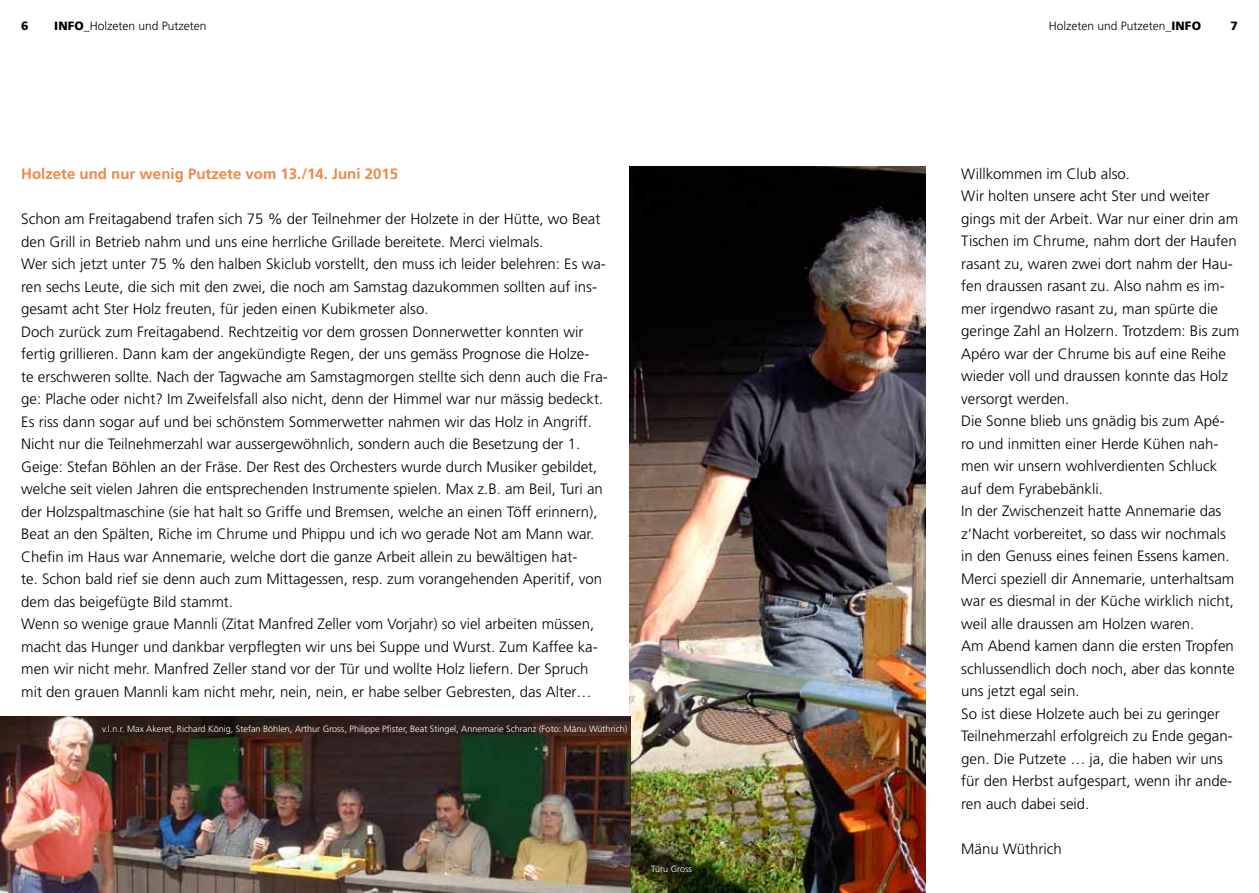
<style>
.page{position:relative;width:1259px;height:893px;background:#fff}
.page>*{position:absolute;margin:0;border:0;box-sizing:border-box;transform-origin:0 0}
.t1{font:300 15px/22.5px "Frutiger LT Std";color:#000}
.t2{font:700 15px "Frutiger LT Std";color:#f08745}
.t3{font:300 12px "Frutiger LT Std";color:#000}
.t4{font:900 12px "Frutiger LT Std";color:#000}
.t5{font:300 9.15px "Frutiger LT Std";color:#fff}
.t6{font:300 9px "Frutiger LT Std";color:#fff}
.s1{font-weight:900}
.s2{font-size:9px}
</style>
<div class="page">
<img style="left:629px;top:167px;width:297px;height:726px">
<img style="left:0;top:716px;width:631px;height:177px">
<p class="t4" style="left:21px;top:19px;width:9px">6</p>
<p class="t3" style="left:54px;top:19px;width:154px"><span class="s1">INFO</span>_Holzeten und Putzeten</p>
<p class="t3" style="left:1049px;top:19px;width:154px">Holzeten und Putzeten_<span class="s1">INFO</span></p>
<p class="t4" style="left:1230px;top:19px;width:9px">7</p>
<p class="t2" style="left:21px;top:165px;width:378px">Holzete und nur wenig Putzete vom 13./14. Juni 2015</p>
<p class="t1" style="left:21px;top:208px;width:588px">Schon am Freitagabend trafen sich 75 % der Teilnehmer der Holzete in der Hütte, wo Beat den Grill in Betrieb nahm und uns eine herrliche Grillade bereitete. Merci vielmals.<br>Wer sich jetzt unter 75 % den halben Skiclub vorstellt, den muss ich leider belehren: Es wa&shy;ren sechs Leute, die sich mit den zwei, die noch am Samstag dazukommen sollten auf ins&shy;gesamt acht Ster Holz freuten, für jeden einen Kubikmeter also.<br>Doch zurück zum Freitagabend. Rechtzeitig vor dem grossen Donnerwetter konnten wir fertig grillieren. Dann kam der angekündigte Regen, der uns gemäss Prognose die Holze-<br>te erschweren sollte. Nach der Tagwache am Samstagmorgen stellte sich denn auch die Fra&shy;ge: Plache oder nicht? Im Zweifelsfall also nicht, denn der Himmel war nur mässig bedeckt.<br>Es riss dann sogar auf und bei schönstem Sommerwetter nahmen wir das Holz in Angriff.<br>Nicht nur die Teilnehmerzahl war aussergewöhnlich, sondern auch die Besetzung der 1.<br>Geige: Stefan Böhlen an der Fräse. Der Rest des Orchesters wurde durch Musiker gebildet, welche seit vielen Jahren die entsprechenden Instrumente spielen. Max z.B. am Beil, Turi an der Holzspaltmaschine (sie hat halt so Griffe und Bremsen, welche an einen Töff erinnern), Beat an den Spälten, Riche im Chrume und Phippu und ich wo gerade Not am Mann war.<br>Chefin im Haus war Annemarie, welche dort die ganze Arbeit allein zu bewältigen hat-<br>te. Schon bald rief sie denn auch zum Mittagessen, resp. zum vorangehenden Aperitif, von dem das beigefügte Bild stammt.<br>Wenn so wenige graue Mannli (Zitat Manfred Zeller vom Vorjahr) so viel arbeiten müssen, macht das Hunger und dankbar verpflegten wir uns bei Suppe und Wurst. Zum Kaffee ka&shy;men wir nicht mehr. Manfred Zeller stand vor der Tür und wollte Holz liefern. Der Spruch mit den grauen Mannli kam nicht mehr, nein, nein, er habe selber Gebresten, das Alter…</p>
<p class="t5" style="left:102px;top:723px;width:527px"><span class="s2">v.l.n.r.</span> Max Akeret, Richard König, Stefan Böhlen, Arthur Gross, Philippe Pfister, Beat Stingel, Annemarie Schranz (Foto: Mänu Wüthrich)</p>
<p class="t6" style="left:651px;top:863px;width:42px">Türu Gross</p>
<p class="t1" style="left:961px;top:163px;width:279px">Willkommen im Club also.<br>Wir holten unsere acht Ster und weiter gings mit der Arbeit. War nur einer drin am Tischen im Chrume, nahm dort der Haufen rasant zu, waren zwei dort nahm der Hau&shy;fen draussen rasant zu. Also nahm es im&shy;mer irgendwo rasant zu, man spürte die geringe Zahl an Holzern. Trotzdem: Bis zum Apéro war der Chrume bis auf eine Reihe wieder voll und draussen konnte das Holz versorgt werden.<br>Die Sonne blieb uns gnädig bis zum Apé&shy;ro und inmitten einer Herde Kühen nah&shy;men wir unsern wohlverdienten Schluck auf dem Fyrabebänkli.<br>In der Zwischenzeit hatte Annemarie das z‘Nacht vorbereitet, so dass wir nochmals in den Genuss eines feinen Essens kamen.<br>Merci speziell dir Annemarie, unterhaltsam war es diesmal in der Küche wirklich nicht, weil alle draussen am Holzen waren.<br>Am Abend kamen dann die ersten Tropfen schlussendlich doch noch, aber das konnte uns jetzt egal sein.<br>So ist diese Holzete auch bei zu geringer Teilnehmerzahl erfolgreich zu Ende gegan&shy;gen. Die Putzete … ja, die haben wir uns für den Herbst aufgespart, wenn ihr ande&shy;ren auch dabei seid.</p>
<p class="t1" style="left:961px;top:838px;width:102px">Mänu Wüthrich</p>
</div>
